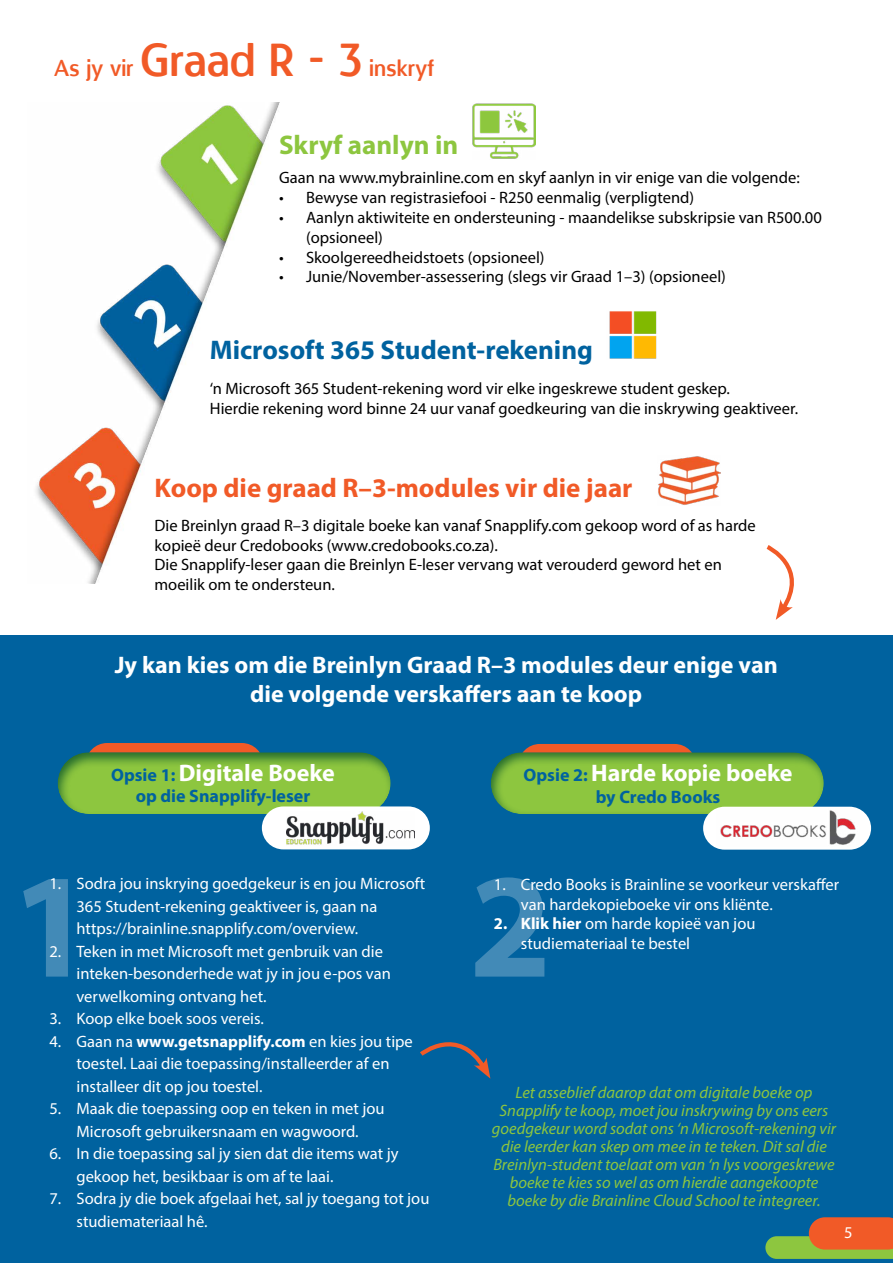
<style>
.page{position:relative;width:893px;height:1263px;background:#fff}
.page>*{position:absolute;margin:0;border:0;box-sizing:border-box;transform-origin:0 0}
.t1{font:700 150px "Myriad Pro";color:#fff}
.t2{font:700 27px "Myriad Pro";color:#f15a27}
.t3{font:700 27px "Myriad Pro";color:#00629f}
.t4{font:700 27px "Myriad Pro";color:#8dc63f}
.t5{font:700 24px/28.8px "Myriad Pro";color:#fff;text-align:center}
.t6{font:22.5px "Designosaur";color:#f15a27}
.t7{font:700 18px "Myriad Pro";color:#00629f}
.t8{font:16.5px/22.5px "Myriad Pro";color:#fff}
.t9{font:16.5px/19.8px "Myriad Pro";color:#000}
.t10{font:italic 16.5px/18px "Myriad Pro";color:#8dc63f;text-align:center}
.s1{font-size:45px}
.s2{font-size:18px;color:#00629f}
.s3{font-weight:700}
</style>
<div class="page">
<div style="left:0;top:636px;width:893px;height:627px;background:#00629f"></div>
<div style="left:46px;top:741px;width:359px;height:73px;background:#00629f;opacity:.75"></div>
<div style="left:479px;top:741px;width:359px;height:74px;background:#00629f;opacity:.75"></div>
<img style="left:36px;top:102px;width:500px;height:482px">
<img style="left:473px;top:102px;width:62px;height:57px">
<img style="left:609px;top:311px;width:48px;height:48px">
<img style="left:658px;top:456px;width:63px;height:49px">
<svg style="left:766px;top:545px;width:28px;height:75px"></svg>
<svg style="left:420px;top:1042px;width:70px;height:37px"></svg>
<div style="left:262px;top:806px;width:168px;height:43px;background:#fff;border-radius:21px"></div>
<img style="left:286px;top:812px;width:129px;height:33px">
<div style="left:703px;top:807px;width:168px;height:43px;background:#fff;border-radius:21px"></div>
<img style="left:720px;top:808px;width:140px;height:37px">
<svg style="left:765px;top:1217px;width:128px;height:42px"></svg>
<h3 class="t6" style="left:54px;top:49px;width:381px">As jy vir <span class="s1">Graad R - 3</span> inskryf</h3>
<h2 class="t4" style="left:279px;top:127px;width:181px">Skryf aanlyn in</h2>
<p class="t9" style="left:279px;top:168px;width:522px">Gaan na www.mybrainline.com en skyf aanlyn in vir enige van die volgende:</p>
<p class="t9" style="left:279px;top:187px;width:417px">• Bewyse van registrasiefooi - R250 eenmalig (verpligtend)</p>
<p class="t9" style="left:306px;top:207px;width:517px;text-indent:-27px">• Aanlyn aktiwiteite en ondersteuning - maandelikse subskripsie van R500.00 (opsioneel)</p>
<p class="t9" style="left:279px;top:247px;width:267px">• Skoolgereedheidstoets (opsioneel)</p>
<p class="t9" style="left:279px;top:267px;width:448px">• Junie/November-assessering (slegs vir Graad 1–3) (opsioneel)</p>
<h2 class="t3" style="left:210px;top:332px;width:385px">Microsoft 365 Student-rekening</h2>
<p class="t9" style="left:210px;top:378px;width:590px">‘n Microsoft 365 Student-rekening word vir elke ingeskrewe student geskep.<br>Hierdie rekening word binne 24 uur vanaf goedkeuring van die inskrywing geaktiveer.</p>
<h2 class="t2" style="left:155px;top:471px;width:479px">Koop die graad R–3-modules vir die jaar</h2>
<p class="t9" style="left:155px;top:515px;width:603px">Die Breinlyn graad R–3 digitale boeke kan vanaf Snapplify.com gekoop word of as harde kopieë deur Credobooks (www.credobooks.co.za).<br>Die Snapplify-leser gaan die Breinlyn E-leser vervang wat verouderd geword het en moeilik om te ondersteun.</p>
<h3 class="t5" style="left:115px;top:650px;width:665px">Jy kan kies om die Breinlyn Graad R–3 modules deur enige van die volgende verskaffers aan te koop</h3>
<h3 class="t5" style="left:111px;top:757px;width:225px"><span class="s2">Opsie 1:</span> Digitale Boeke</h3>
<p class="t7" style="left:136px;top:784px;width:176px">op die Snapplify-leser</p>
<h3 class="t5" style="left:523px;top:758px;width:270px"><span class="s2">Opsie 2:</span> Harde kopie boeke</h3>
<p class="t7" style="left:596px;top:785px;width:126px">by Credo Books</p>
<h1 class="t1" style="left:10px;top:828px;width:85px">1</h1>
<h1 class="t1" style="left:469px;top:828px;width:85px">2</h1>
<p class="t8" style="left:76px;top:872px;width:350px;text-indent:-27px">1. Sodra jou inskrying goedgekeur is en jou Microsoft<br>365 Student-rekening geaktiveer is, gaan na https://brainline.snapplify.com/overview.</p>
<p class="t8" style="left:76px;top:940px;width:316px;text-indent:-27px">2. Teken in met Microsoft met genbruik van die inteken-besonderhede wat jy in jou e-pos van verwelkoming ontvang het.</p>
<p class="t8" style="left:50px;top:1007px;width:216px">3. Koop elke boek soos vereis.</p>
<p class="t8" style="left:76px;top:1030px;width:338px;text-indent:-27px">4. Gaan na <span class="s3">www.getsnapplify.com</span> en kies jou tipe toestel. Laai die toepassing/installeerder af en installeer dit op jou toestel.</p>
<p class="t8" style="left:50px;top:1097px;width:337px;text-align:center">5. Maak die toepassing oop en teken in met jou<br>Microsoft gebruikersnaam en wagwoord.</p>
<p class="t8" style="left:76px;top:1142px;width:324px;text-indent:-27px">6. In die toepassing sal jy sien dat die items wat jy gekoop het, besikbaar is om af te laai.</p>
<p class="t8" style="left:76px;top:1187px;width:354px;text-indent:-27px">7. Sodra jy die boek afgelaai het, sal jy toegang tot jou studiemateriaal hê.</p>
<p class="t8" style="left:521px;top:874px;width:320px;line-height:19.8px;text-indent:-27px">1. Credo Books is Brainline se voorkeur verskaffer van hardekopieboeke vir ons kliënte.</p>
<p class="t8" style="left:521px;top:914px;width:236px;line-height:19.8px;text-indent:-27px"><span class="s3">2. Klik hier</span> om harde kopieë van jou studiemateriaal te bestel</p>
<p class="t10" style="left:492px;top:1083px;width:346px">Let asseblief daarop dat om digitale boeke op Snapplify te koop, moet jou inskrywing by ons eers goedgekeur word sodat ons ‘n Microsoft-rekening vir die leerder kan skep om mee in te teken. Dit sal die Breinlyn-student toelaat om van ‘n lys voorgeskrewe boeke te kies so wel as om hierdie aangekoopte boeke by die Brainline Cloud School te integreer.</p>
<p class="t8" style="left:844px;top:1221px;width:10px">5</p>
</div>
